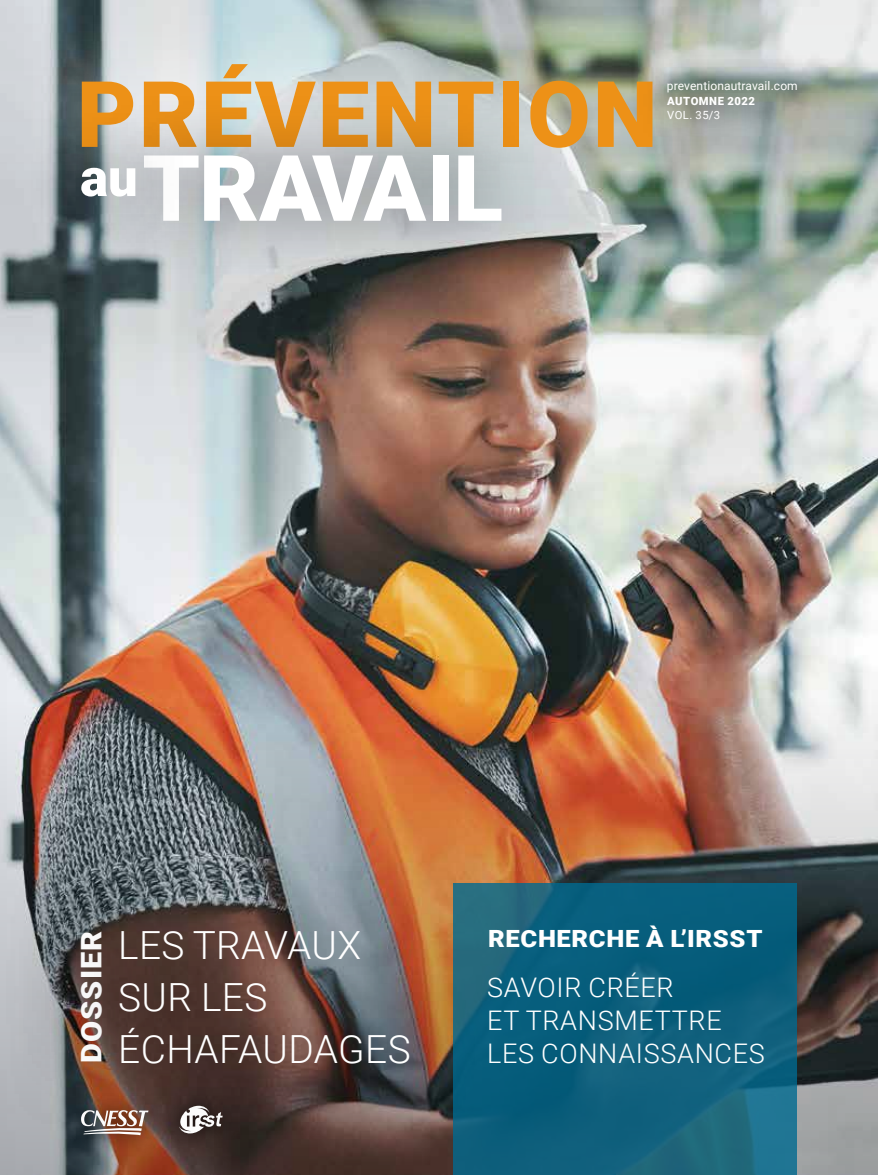
<style>
.page{position:relative;width:878px;height:1175px;background:#fff}
.page>*{position:absolute;margin:0;border:0;box-sizing:border-box;transform-origin:0 0}
.t1{font:900 91.8px/73.8px "Roboto";letter-spacing:.025em;color:#ed9117}
.t2{font:300 38.85px/51.8px "Roboto";letter-spacing:.01em;color:#fff}
.t3{font:900 28.35px "Roboto";letter-spacing:.035em;color:#fff;scale:1.08 1}
.t4{font:300 27px/33px "Roboto";letter-spacing:.025em;color:#fff}
.t5{font:900 23.7px "Roboto";letter-spacing:.025em;color:#fff;scale:1.08 1}
.t6{font:12px "Roboto";letter-spacing:.01em;color:#fff}
.t7{font:900 11.25px "Roboto";letter-spacing:.045em;color:#fff}
.t8{font:11.25px "Roboto";color:#fff}
.s1{color:#fff}
</style>
<div class="page">
<img style="left:0;top:536px;width:878px;height:166px">
<img style="left:0;top:702px;width:878px;height:472px">
<img style="left:0;top:0;width:878px;height:536px">
<div style="left:13px;top:1px;width:708px;height:215px;background:#fff;opacity:.75"></div>
<div style="left:82px;top:86px;width:481px;height:203px;background:#000;opacity:.45"></div>
<div style="left:17px;top:102px;width:184px;height:162px;background:#000;opacity:.45"></div>
<div style="left:638px;top:52px;width:185px;height:97px;background:#000;opacity:.85"></div>
<svg style="left:453px;top:883px;width:343px;height:291px;background:#0f607d"></svg>
<div style="left:63px;top:1091px;width:101px;height:61px;background:#000;opacity:.75"></div>
<div style="left:162px;top:1087px;width:77px;height:64px;background:#000;opacity:.75"></div>
<svg style="left:7px;top:863px;width:43px;height:268px;background:#a8abb0"></svg>
<img style="left:50px;top:859px;width:424px;height:276px">
<h1 class="t1" style="left:77px;top:74px;width:582px">PRÉVENTION <sup>au</sup><span class="s1">TRAVAIL</span></h1>
<p class="t6" style="left:667px;top:77px;width:132px">preventionautravail.com</p>
<p class="t7" style="left:667px;top:93px;width:89px">AUTOMNE 2022</p>
<p class="t8" style="left:667px;top:107px;width:55px">VOL. 35/3</p>
<p class="t3" style="left:72px;top:1063px;width:124px;rotate:-90deg">DOSSIER</p>
<h2 class="t2" style="left:118px;top:918px;width:294px">LES TRAVAUX<br>SUR LES<br>ÉCHAFAUDAGES</h2>
<p class="t5" style="left:488px;top:921px;width:255px">RECHERCHE À L’IRSST</p>
<p class="t4" style="left:487px;top:969px;width:279px">SAVOIR CRÉER<br>ET TRANSMETTRE<br>LES CONNAISSANCES</p>
</div>
